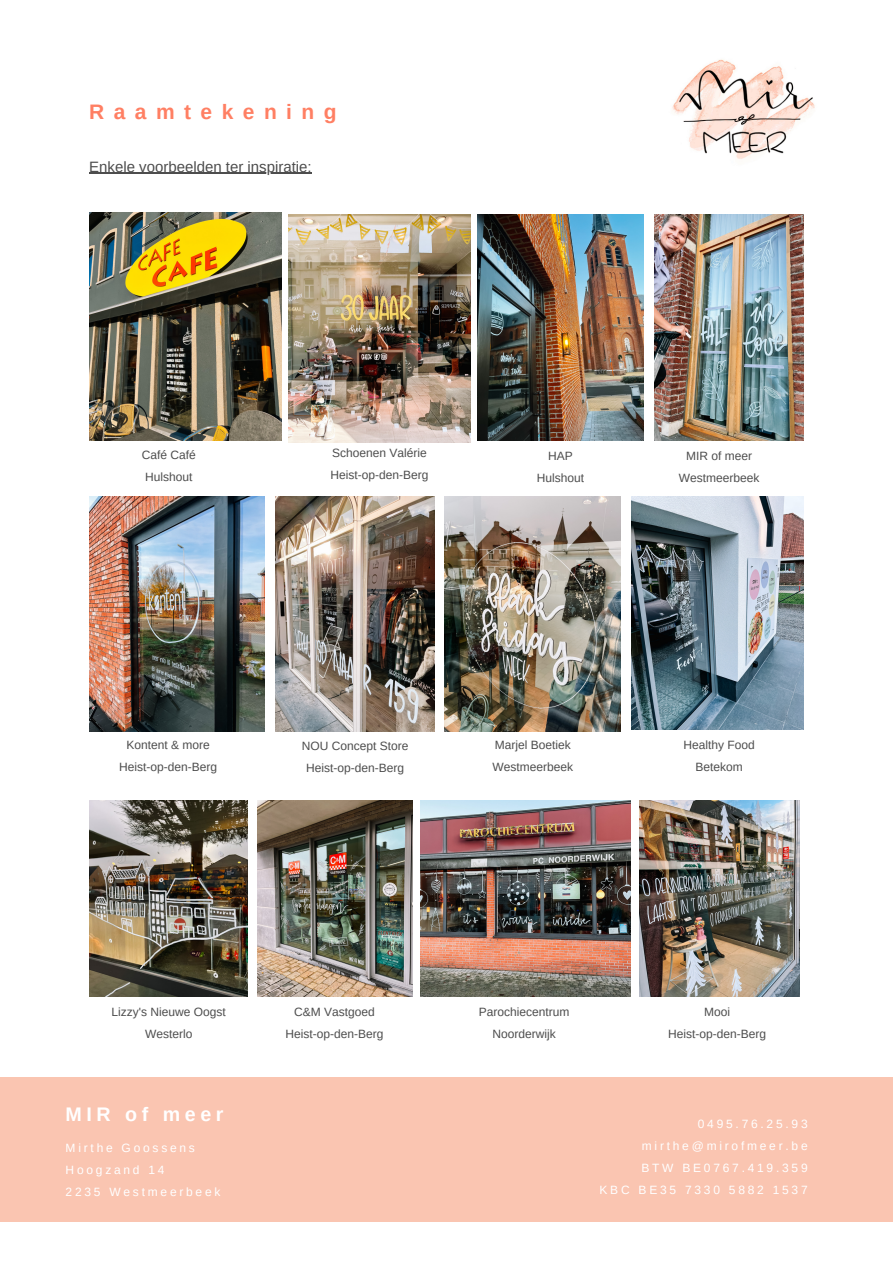
<style>
.page{position:relative;width:893px;height:1264px;background:#fff}
.page>*{position:absolute;margin:0;border:0;box-sizing:border-box;transform-origin:0 0}
.t1{font:700 21px "Arimo";letter-spacing:.45em;color:#ff7f63}
.t2{font:700 19.65px "Arimo";letter-spacing:.23em;color:#fff}
.t3{font:15px "Arimo";color:#4d4d4d}
.t4{font:12px/21.9px "Arimo";color:#4d4d4d;text-align:center}
.t5{font:12px/22px "Arimo";letter-spacing:.23em;color:#fff}
</style>
<div class="page">
<div style="left:0;top:1077px;width:892px;height:144px;background:#fac5b1"></div>
<img style="left:672px;top:59px;width:143px;height:100px">
<img style="left:421px;top:800px;width:209px;height:196px">
<img style="left:275px;top:496px;width:159px;height:235px">
<img style="left:289px;top:214px;width:182px;height:228px">
<img style="left:631px;top:496px;width:172px;height:233px">
<img style="left:639px;top:800px;width:160px;height:196px">
<img style="left:445px;top:496px;width:175px;height:235px">
<img style="left:89px;top:496px;width:176px;height:235px">
<img style="left:89px;top:212px;width:192px;height:229px">
<img style="left:257px;top:800px;width:155px;height:196px">
<img style="left:477px;top:214px;width:166px;height:226px">
<img style="left:89px;top:800px;width:159px;height:196px">
<img style="left:654px;top:214px;width:149px;height:226px">
<hr style="left:89px;top:173px;width:223px;height:1px;background:#4d4d4d">
<h1 class="t1" style="left:89px;top:100px;width:249px">Raamtekening</h1>
<p class="t3" style="left:89px;top:158px;width:224px">Enkele voorbeelden ter inspiratie:</p>
<p class="t4" style="left:330px;top:442px;width:99px;text-align:left">Schoenen Valérie<br>Heist-op-den-Berg</p>
<p class="t4" style="left:142px;top:444px;width:55px;text-align:left">Café Café<br>Hulshout</p>
<p class="t4" style="left:536px;top:445px;width:49px">HAP<br>Hulshout</p>
<p class="t4" style="left:678px;top:445px;width:82px">MIR of meer<br>Westmeerbeek</p>
<p class="t4" style="left:119px;top:734px;width:99px">Kontent &amp; more<br>Heist-op-den-Berg</p>
<p class="t4" style="left:302px;top:735px;width:108px">NOU Concept Store<br>Heist-op-den-Berg</p>
<p class="t4" style="left:492px;top:734px;width:82px;text-align:left">Marjel Boetiek<br>Westmeerbeek</p>
<p class="t4" style="left:683px;top:734px;width:73px">Healthy Food<br>Betekom</p>
<p class="t4" style="left:112px;top:1000px;width:116px">Lizzy's Nieuwe Oogst<br>Westerlo</p>
<p class="t4" style="left:285px;top:1000px;width:99px">C&amp;M Vastgoed<br>Heist-op-den-Berg</p>
<p class="t4" style="left:479px;top:1000px;width:92px">Parochiecentrum<br>Noorderwijk</p>
<p class="t4" style="left:668px;top:1000px;width:99px">Mooi<br>Heist-op-den-Berg</p>
<h2 class="t2" style="left:66px;top:1102px;width:159px">MIR of meer</h2>
<p class="t5" style="left:66px;top:1137px;width:156px">Mirthe Goossens<br>Hoogzand 14<br>2235 Westmeerbeek</p>
<p class="t5" style="left:599px;top:1112px;width:209px;text-align:right">0495.76.25.93 mirthe@mirofmeer.be<br>BTW BE0767.419.359<br>KBC BE35 7330 5882 1537</p>
</div>
